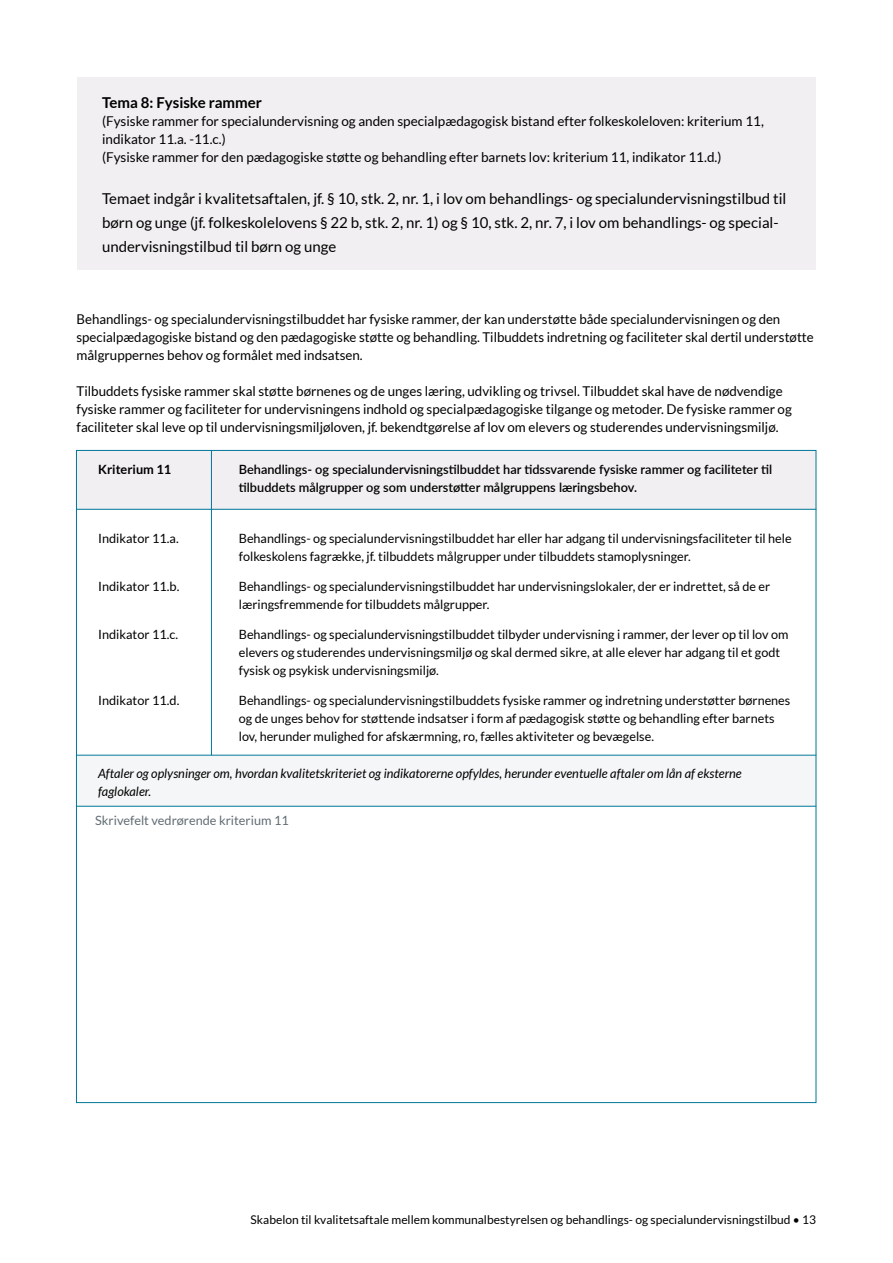
<style>
.page{position:relative;width:893px;height:1263px;background:#fff}
.page>*{position:absolute;margin:0;border:0;box-sizing:border-box;transform-origin:0 0}
.Manchet_efter_H3{font:15px/24px "Lato";color:#000}
.t1{font:700 15px "Lato";color:#000}
.Brød{font:13.5px/18px "Lato";color:#000}
.Indikator{font:12.75px/18px "Lato";color:#000}
.Kriterium{font:600 12.75px/18px "Lato";color:#000}
.Indikator-2{font:italic 12.75px/18px "Lato";color:#000}
.Skrivefelt{font:12.75px "Lato";color:#616c73}
.Kriterium-2{font:700 12.75px "Lato";color:#000}
.t2{font:12px "Lato";color:#000}
</style>
<div class="page">
<div style="left:77px;top:77px;width:739px;height:193px;background:#f1eff1"></div>
<div style="left:76px;top:756px;width:740px;height:50px;background:#f5f6f7"></div>
<div style="left:76px;top:450px;width:740px;height:60px;background:#f1eff1"></div>
<hr style="left:77px;top:755px;width:739px;height:1px;background:#007798">
<hr style="left:76px;top:806px;width:740px;height:1px;background:#007798">
<hr style="left:76px;top:509px;width:740px;height:1px;background:#007798">
<hr style="left:211px;top:450px;width:1px;height:305px;background:#007798">
<h3 class="t1" style="left:102px;top:94px;width:161px">Tema 8: Fysiske rammer</h3>
<p class="Brød" style="left:102px;top:112px;width:663px">(Fysiske rammer for specialundervisning og anden specialpædagogisk bistand efter folkeskoleloven: kriterium 11, indikator 11.a. -11.c.)</p>
<p class="Brød" style="left:102px;top:148px;width:621px">(Fysiske rammer for den pædagogiske støtte og behandling efter barnets lov: kriterium 11, indikator 11.d.)</p>
<p class="Manchet_efter_H3" style="left:102px;top:186px;width:686px">Temaet indgår i kvalitetsaftalen, jf. § 10, stk. 2, nr. 1, i lov om behandlings- og specialundervisningstilbud til børn og unge (jf. folkeskolelovens § 22 b, stk. 2, nr. 1) og § 10, stk. 2, nr. 7, i lov om behandlings- og special&shy;undervisningstilbud til børn og unge</p>
<p class="Brød" style="left:77px;top:310px;width:739px">Behandlings- og specialundervisningstilbuddet har fysiske rammer, der kan understøtte både specialundervisningen og den specialpædagogiske bistand og den pædagogiske støtte og behandling. Tilbuddets indretning og faciliteter skal dertil understøtte målgruppernes behov og formålet med indsatsen.</p>
<p class="Brød" style="left:77px;top:382px;width:717px">Tilbuddets fysiske rammer skal støtte børnenes og de unges læring, udvikling og trivsel. Tilbuddet skal have de nødvendige fysiske rammer og faciliteter for undervisningens indhold og specialpædagogiske tilgange og metoder. De fysiske rammer og faciliteter skal leve op til undervisningsmiljøloven, jf. bekendtgørelse af lov om elevers og studerendes undervisningsmiljø.</p>
<p class="Kriterium-2" style="left:98px;top:462px;width:75px">Kriterium 11</p>
<p class="Kriterium" style="left:239px;top:459px;width:535px">Behandlings- og specialundervisningstilbuddet har tidssvarende fysiske rammer og faciliteter til tilbuddets målgrupper og som understøtter målgruppens læringsbehov.</p>
<p class="Indikator" style="left:98px;top:529px;width:82px">Indikator 11.a.</p>
<p class="Indikator" style="left:239px;top:529px;width:554px">Behandlings- og specialundervisningstilbuddet har eller har adgang til undervisningsfaciliteter til hele folkeskolens fagrække, jf. tilbuddets målgrupper under tilbuddets stamoplysninger.</p>
<p class="Indikator" style="left:98px;top:577px;width:83px">Indikator 11.b.</p>
<p class="Indikator" style="left:239px;top:577px;width:533px">Behandlings- og specialundervisningstilbuddet har undervisningslokaler, der er indrettet, så de er læringsfremmende for tilbuddets målgrupper.</p>
<p class="Indikator" style="left:98px;top:625px;width:82px">Indikator 11.c.</p>
<p class="Indikator" style="left:239px;top:625px;width:551px">Behandlings- og specialundervisningstilbuddet tilbyder undervisning i rammer, der lever op til lov om elevers og studerendes undervisningsmiljø og skal dermed sikre, at alle elever har adgang til et godt fysisk og psykisk undervisningsmiljø.</p>
<p class="Indikator" style="left:98px;top:691px;width:83px">Indikator 11.d.</p>
<p class="Indikator" style="left:239px;top:691px;width:553px">Behandlings- og specialundervisningstilbuddets fysiske rammer og indretning understøtter børnenes og de unges behov for støttende indsatser i form af pædagogisk støtte og behandling efter barnets lov, herunder mulighed for afskærmning, ro, fælles aktiviteter og bevægelse.</p>
<p class="Indikator-2" style="left:98px;top:765px;width:645px">Aftaler og oplysninger om, hvordan kvalitetskriteriet og indikatorerne opfyldes, herunder eventuelle aftaler om lån af eksterne faglokaler.</p>
<p class="Skrivefelt" style="left:95px;top:813px;width:195px">Skrivefelt vedrørende kriterium 11</p>
<p class="t2" style="left:251px;top:1213px;width:567px">Skabelon til kvalitetsaftale mellem kommunalbestyrelsen og behandlings- og specialundervisningstilbud • 13</p>
</div>
